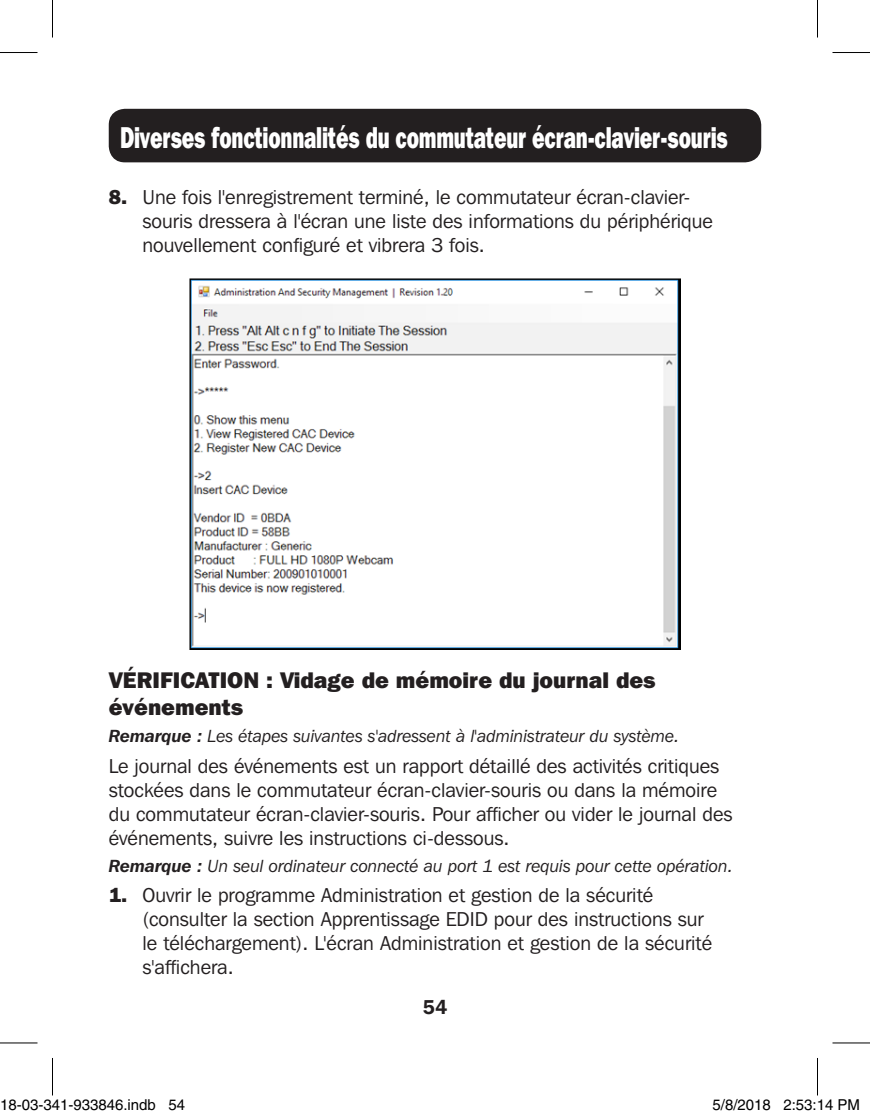
<style>
.page{position:relative;width:870px;height:1118px;background:#fff}
.page>*{position:absolute;margin:0;border:0;box-sizing:border-box;transform-origin:0 0}
.t1{font:800 30px "Franklin Gothic IT Cby BT";letter-spacing:-.01em;color:#fff;scale:.68 1}
.t2{font:800 22.5px/27px "Franklin Gothic IT Cby BT";color:#231f20}
.t3{font:20px/24px "Franklin Gothic IT Cby BT";color:#231f20}
.t4{font:600 20px "Franklin Gothic IT Cby BT";color:#231f20}
.t5{font:italic 17.5px "Franklin Gothic IT Cby BT";color:#231f20}
.t6{font:15px "Helvetica";color:#000}
.s1{font-weight:800}
.s2{font-weight:600}
</style>
<div class="page">
<img style="left:189px;top:278px;width:492px;height:371px">
<div style="left:109px;top:109px;width:652px;height:53px;background:#231f20;border-radius:16px"></div>
<hr style="left:0;top:52px;width:38px;height:1px;background:#000">
<hr style="left:832px;top:52px;width:38px;height:1px;background:#000">
<hr style="left:0;top:1042px;width:38px;height:1px;background:#000">
<hr style="left:832px;top:1042px;width:38px;height:1px;background:#000">
<hr style="left:52px;top:0;width:1px;height:38px;background:#000">
<hr style="left:52px;top:1058px;width:1px;height:37px;background:#000">
<hr style="left:817px;top:0;width:1px;height:38px;background:#000">
<hr style="left:817px;top:1058px;width:1px;height:37px;background:#000">
<div style="left:23px;top:1100px;width:6px;height:10px;border:1px solid #fff;border-radius:50%"></div>
<div style="left:22px;top:1099px;width:8px;height:12px;border:1px solid #fff;border-radius:50%"></div>
<div style="left:747px;top:1100px;width:6px;height:10px;border:1px solid #fff;border-radius:50%"></div>
<div style="left:746px;top:1099px;width:8px;height:12px;border:1px solid #fff;border-radius:50%"></div>
<p class="t1" style="left:120px;top:118px;width:896px">Diverses fonctionnalités du commutateur écran-clavier-souris</p>
<p class="t3" style="left:142px;top:184px;width:572px;text-indent:-34px"><span class="s1">8.</span> Une fois l'enregistrement terminé, le commutateur écran-clavier&shy;souris dressera à l'écran une liste des informations du périphérique nouvellement configuré et vibrera 3 fois.</p>
<p class="t2" style="left:109px;top:666px;width:549px">VÉRIFICATION : Vidage de mémoire du journal des événements</p>
<p class="t5" style="left:109px;top:725px;width:572px"><span class="s2">Remarque :</span> Les étapes suivantes s'adressent à l'administrateur du système.</p>
<p class="t3" style="left:109px;top:753px;width:625px">Le journal des événements est un rapport détaillé des activités critiques stockées dans le commutateur écran-clavier-souris ou dans la mémoire du commutateur écran-clavier-souris. Pour afficher ou vider le journal des événements, suivre les instructions ci-dessous.</p>
<p class="t5" style="left:109px;top:855px;width:626px"><span class="s2">Remarque :</span> Un seul ordinateur connecté au port 1 est requis pour cette opération.</p>
<p class="t3" style="left:142px;top:883px;width:571px;text-indent:-34px"><span class="s1">1.</span> Ouvrir le programme Administration et gestion de la sécurité (consulter la section Apprentissage EDID pour des instructions sur le téléchargement). L'écran Administration et gestion de la sécurité s'affichera.</p>
<p class="t4" style="left:423px;top:994px;width:26px">54</p>
<p class="t6" style="left:0;top:1096px;width:187px">18-03-341-933846.indb 54</p>
<p class="t6" style="left:712px;top:1096px;width:149px">5/8/2018 2:53:14 PM</p>
</div>
